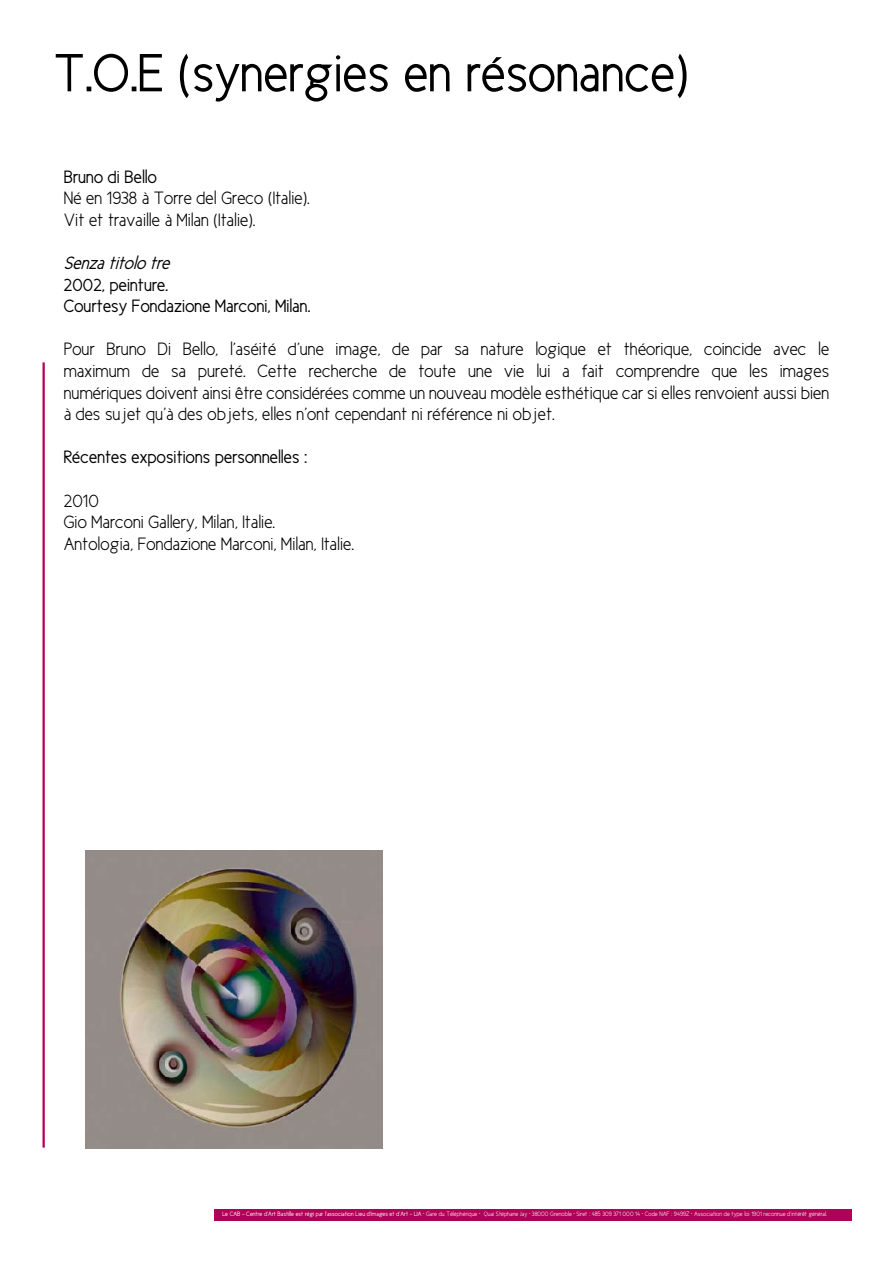
<style>
.page{position:relative;width:893px;height:1263px;background:#fff}
.page>*{position:absolute;margin:0;border:0;box-sizing:border-box;transform-origin:0 0}
.t1{font:54px "New Cicle Gordita";color:#000}
.t2{font:18px/21.6px "New Cicle Semi";color:#000}
.t3{font:18px/21.6px "New Cicle Gordita";color:#000}
.t4{font:italic 18px "New Cicle Gordita";color:#000}
.t5{font:6.3px "New Cicle Semi";color:#fff}
.s1{font-family:"New Cicle Gordita"}
</style>
<div class="page">
<hr style="left:43px;top:362px;width:2px;height:785px;background:#b00057">
<div style="left:214px;top:1209px;width:638px;height:11px;background:#b00057"></div>
<img style="left:85px;top:850px;width:298px;height:298px">
<h1 class="t1" style="left:54px;top:45px;width:636px">T.O.E (synergies en résonance)</h1>
<p class="t3" style="left:64px;top:166px;width:95px">Bruno di Bello</p>
<p class="t2" style="left:64px;top:187px;width:248px">Né en 1938 à Torre del Greco (Italie).<br>Vit et travaille à Milan (Italie).</p>
<p class="t4" style="left:64px;top:253px;width:107px">Senza titolo tre</p>
<p class="t3" style="left:64px;top:274px;width:248px">2002, peinture.<br>Courtesy Fondazione Marconi, Milan.</p>
<p class="t2" style="left:64px;top:339px;width:767px;text-align:justify">Pour Bruno Di Bello, l’aséité d’une image, de par sa nature logique et théorique, coincide avec le maximum de sa pureté. Cette recherche de toute une vie lui a fait comprendre que les images numériques doivent ainsi être considérées comme un nouveau modèle esthétique car si elles renvoient aussi bien à des sujet qu’à des objets, elles n’ont cependant ni référence ni objet.</p>
<p class="t3" style="left:64px;top:446px;width:245px">Récentes expositions personnelles :</p>
<p class="t2" style="left:64px;top:490px;width:292px">2010<br>Gio Marconi Gallery, Milan, Italie.<br>Antologia, Fondazione Marconi, Milan, Italie.</p>
<p class="t5" style="left:222px;top:1211px;width:606px"><span class="s1">Le CAB - Centre d’Art Bastille est régi par l’association Lieu d’Images et d’Art - LIA</span> • Gare du Téléphérique • Quai Stéphane Jay • 38000 Grenoble • Siret : 485 309 371 000 14 • Code NAF : 9499Z • Association de type loi 1901 reconnue d’intérêt général.</p>
</div>
